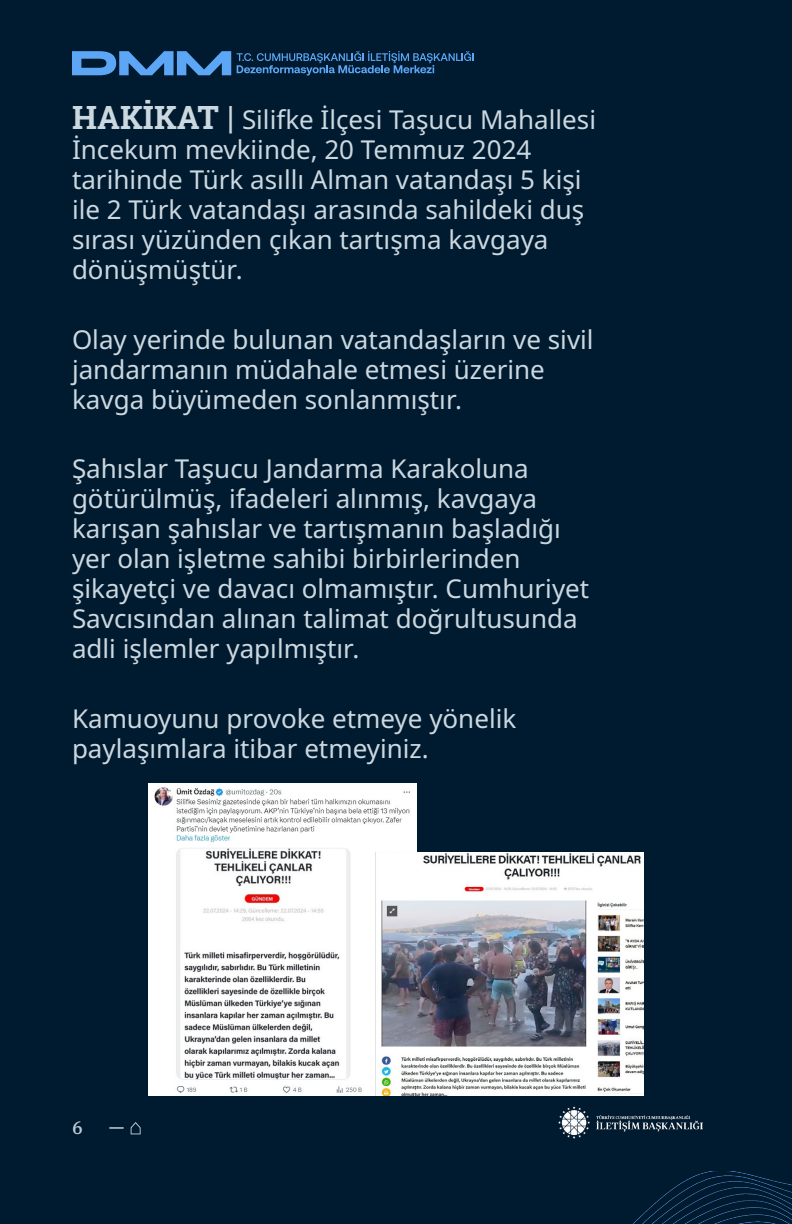
<style>
.page{position:relative;width:792px;height:1224px;background:#001a2f}
.page>*{position:absolute;margin:0;border:0;box-sizing:border-box;transform-origin:0 0}
.t1{font:26px/30px "Noto Sans";color:#ccd8e0}
.t2{font:500 20px "IBM Plex Serif";color:#ccd9e0}
.t3{font:500 18px "IBM Plex Serif";color:#bfccd6}
.s1{font-family:"Roboto Slab";font-weight:700;font-size:32px}
.s2{font-family:"Roboto Slab";font-size:32px}
</style>
<div class="page">
<img style="left:633px;top:1171px;width:159px;height:53px">
<img style="left:558px;top:1106px;width:144px;height:32px">
<svg style="left:131px;top:1122px;width:10px;height:12px"></svg>
<svg style="left:72px;top:51px;width:159px;height:24px"></svg>
<svg style="left:237px;top:51px;width:237px;height:24px"></svg>
<img style="left:148px;top:783px;width:268px;height:313px">
<img style="left:376px;top:852px;width:268px;height:244px">
<p class="t1" style="left:72px;top:106px;width:526px"><span class="s1">HAKİKAT</span> <span class="s2">|</span> Silifke İlçesi Taşucu Mahallesi İncekum mevkiinde, 20 Temmuz 2024 tarihinde Türk asıllı Alman vatandaşı 5 kişi ile 2 Türk vatandaşı arasında sahildeki duş sırası yüzünden çıkan tartışma kavgaya dönüşmüştür.</p>
<p class="t1" style="left:72px;top:325px;width:523px">Olay yerinde bulunan vatandaşların ve sivil jandarmanın müdahale etmesi üzerine kavga büyümeden sonlanmıştır.</p>
<p class="t1" style="left:72px;top:455px;width:519px">Şahıslar Taşucu Jandarma Karakoluna götürülmüş, ifadeleri alınmış, kavgaya karışan şahıslar ve tartışmanın başladığı yer olan işletme sahibi birbirlerinden şikayetçi ve davacı olmamıştır. Cumhuriyet Savcısından alınan talimat doğrultusunda adli işlemler yapılmıştır.</p>
<p class="t1" style="left:72px;top:704px;width:446px">Kamuoyunu provoke etmeye yönelik paylaşımlara itibar etmeyiniz.</p>
<p class="t3" style="left:72px;top:1114px;width:12px">6</p>
<p class="t2" style="left:109px;top:1112px;width:17px">—</p>
</div>
